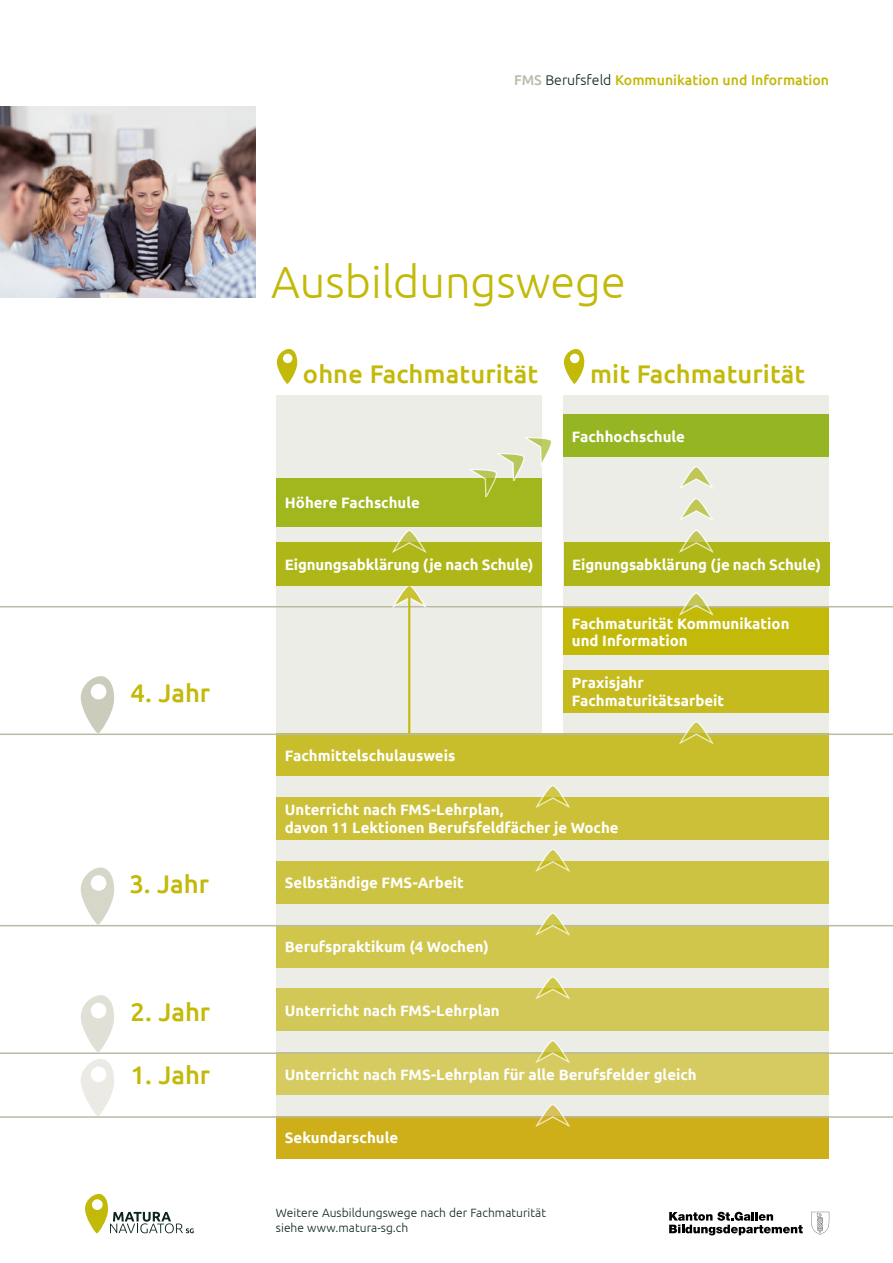
<style>
.page{position:relative;width:893px;height:1263px;background:#fff}
.page>*{position:absolute;margin:0;border:0;box-sizing:border-box;transform-origin:0 0}
.t1{font:300 45px "Ubuntu";color:#c2b908}
.t2{font:500 25.5px "Ubuntu";letter-spacing:.005em;color:#c2b908}
.t3{font:700 15px/18px "Ubuntu";color:#fff}
.t4{font:500 14.1px "Ubuntu";color:#c2b908}
.t5{font:300 12px/15px "Ubuntu";letter-spacing:.005em;color:#0b251d}
.s1{color:#b9bba5}
.s2{font-weight:300;color:#0b251d}
</style>
<div class="page">
<img style="left:0;top:106px;width:255px;height:192px">
<svg style="left:276px;top:349px;width:22px;height:35px"></svg>
<svg style="left:283px;top:353px;width:10px;height:10px"></svg>
<svg style="left:563px;top:349px;width:22px;height:35px"></svg>
<svg style="left:570px;top:353px;width:10px;height:10px"></svg>
<div style="left:276px;top:395px;width:266px;height:338px;background:#edede8"></div>
<div style="left:563px;top:395px;width:266px;height:338px;background:#edede8"></div>
<div style="left:563px;top:415px;width:266px;height:42px;background:#96b522"></div>
<div style="left:276px;top:478px;width:266px;height:49px;background:#a2b61d"></div>
<svg style="left:469px;top:437px;width:82px;height:60px"></svg>
<svg style="left:680px;top:498px;width:33px;height:22px"></svg>
<svg style="left:680px;top:466px;width:33px;height:22px"></svg>
<div style="left:276px;top:776px;width:553px;height:372px;background:#edede8"></div>
<div style="left:276px;top:1116px;width:553px;height:43px;background:#ceaf1a"></div>
<div style="left:276px;top:1052px;width:553px;height:43px;background:#d5cb61"></div>
<div style="left:276px;top:989px;width:553px;height:42px;background:#d2c857"></div>
<div style="left:276px;top:925px;width:553px;height:42px;background:#d0c64c"></div>
<div style="left:276px;top:861px;width:553px;height:43px;background:#cdc342"></div>
<div style="left:276px;top:797px;width:553px;height:43px;background:#cbc037"></div>
<div style="left:276px;top:733px;width:553px;height:43px;background:#c8be2b"></div>
<div style="left:563px;top:670px;width:266px;height:42px;background:#c5bb1e"></div>
<div style="left:563px;top:606px;width:266px;height:48px;background:#c2b908"></div>
<svg style="left:536px;top:977px;width:34px;height:23px"></svg>
<svg style="left:536px;top:849px;width:34px;height:23px"></svg>
<svg style="left:536px;top:785px;width:34px;height:23px"></svg>
<svg style="left:81px;top:1059px;width:33px;height:57px"></svg>
<div style="left:91px;top:1066px;width:16px;height:16px;background:#fff;border-radius:50%"></div>
<svg style="left:80px;top:995px;width:34px;height:57px"></svg>
<div style="left:91px;top:1002px;width:16px;height:17px;background:#fff;border-radius:50%"></div>
<svg style="left:80px;top:867px;width:34px;height:58px"></svg>
<div style="left:91px;top:875px;width:16px;height:16px;background:#fff;border-radius:50%"></div>
<svg style="left:80px;top:676px;width:35px;height:57px"></svg>
<div style="left:91px;top:684px;width:16px;height:16px;background:#fff;border-radius:50%"></div>
<hr style="left:0;top:1116px;width:893px;height:2px;background:#b9bba5">
<svg style="left:536px;top:1104px;width:34px;height:23px"></svg>
<hr style="left:0;top:1052px;width:893px;height:2px;background:#b9bba5">
<svg style="left:536px;top:1041px;width:34px;height:22px"></svg>
<hr style="left:0;top:925px;width:893px;height:1px;background:#b9bba5">
<svg style="left:536px;top:913px;width:34px;height:23px"></svg>
<hr style="left:0;top:733px;width:893px;height:2px;background:#b9bba5">
<svg style="left:679px;top:722px;width:34px;height:23px"></svg>
<hr style="left:0;top:606px;width:893px;height:1px;background:#b9bba5">
<svg style="left:392px;top:585px;width:34px;height:24px"></svg>
<hr style="left:408px;top:597px;width:2px;height:136px;background:#c2b908">
<svg style="left:669px;top:1212px;width:134px;height:23px"></svg>
<svg style="left:811px;top:1212px;width:18px;height:22px"></svg>
<svg style="left:85px;top:1194px;width:109px;height:39px"></svg>
<svg style="left:679px;top:593px;width:34px;height:23px"></svg>
<div style="left:276px;top:542px;width:266px;height:43px;background:#aeb618"></div>
<div style="left:564px;top:542px;width:266px;height:43px;background:#aeb618"></div>
<svg style="left:392px;top:530px;width:34px;height:23px"></svg>
<svg style="left:679px;top:530px;width:34px;height:23px"></svg>
<p class="t4" style="left:514px;top:71px;width:317px"><span class="s1">FMS</span> <span class="s2">Berufsfeld</span> Kommunikation und Information</p>
<h1 class="t1" style="left:271px;top:255px;width:356px">Ausbildungswege</h1>
<h2 class="t2" style="left:303px;top:357px;width:237px">ohne Fachmaturität</h2>
<h2 class="t2" style="left:590px;top:357px;width:217px">mit Fachmaturität</h2>
<p class="t3" style="left:572px;top:427px;width:115px">Fachhochschule</p>
<p class="t3" style="left:285px;top:494px;width:137px">Höhere Fachschule</p>
<p class="t3" style="left:285px;top:555px;width:250px">Eignungsabklärung (je nach Schule)</p>
<p class="t3" style="left:572px;top:555px;width:250px">Eignungsabklärung (je nach Schule)</p>
<p class="t3" style="left:572px;top:615px;width:219px;line-height:16.5px">Fachmaturität Kommunikation und Information</p>
<h2 class="t2" style="left:131px;top:676px;width:81px">4. Jahr</h2>
<p class="t3" style="left:572px;top:673px;width:154px">Praxisjahr<br>Fachmaturitätsarbeit</p>
<p class="t3" style="left:285px;top:746px;width:172px">Fachmittelschulausweis</p>
<p class="t3" style="left:285px;top:801px;width:335px">Unterricht nach FMS-Lehrplan,<br>davon 11 Lektionen Berufsfeldfächer je Woche</p>
<h2 class="t2" style="left:129px;top:868px;width:81px">3. Jahr</h2>
<p class="t3" style="left:285px;top:874px;width:180px">Selbständige FMS-Arbeit</p>
<p class="t3" style="left:285px;top:937px;width:205px">Berufspraktikum (4 Wochen)</p>
<h2 class="t2" style="left:131px;top:995px;width:81px">2. Jahr</h2>
<p class="t3" style="left:285px;top:1001px;width:216px">Unterricht nach FMS-Lehrplan</p>
<h2 class="t2" style="left:131px;top:1059px;width:81px">1. Jahr</h2>
<p class="t3" style="left:285px;top:1065px;width:413px">Unterricht nach FMS-Lehrplan für alle Berufsfelder gleich</p>
<p class="t3" style="left:285px;top:1129px;width:115px">Sekundarschule</p>
<p class="t5" style="left:276px;top:1205px;width:272px">Weitere Ausbildungswege nach der Fachmaturität siehe www.matura-sg.ch</p>
</div>
